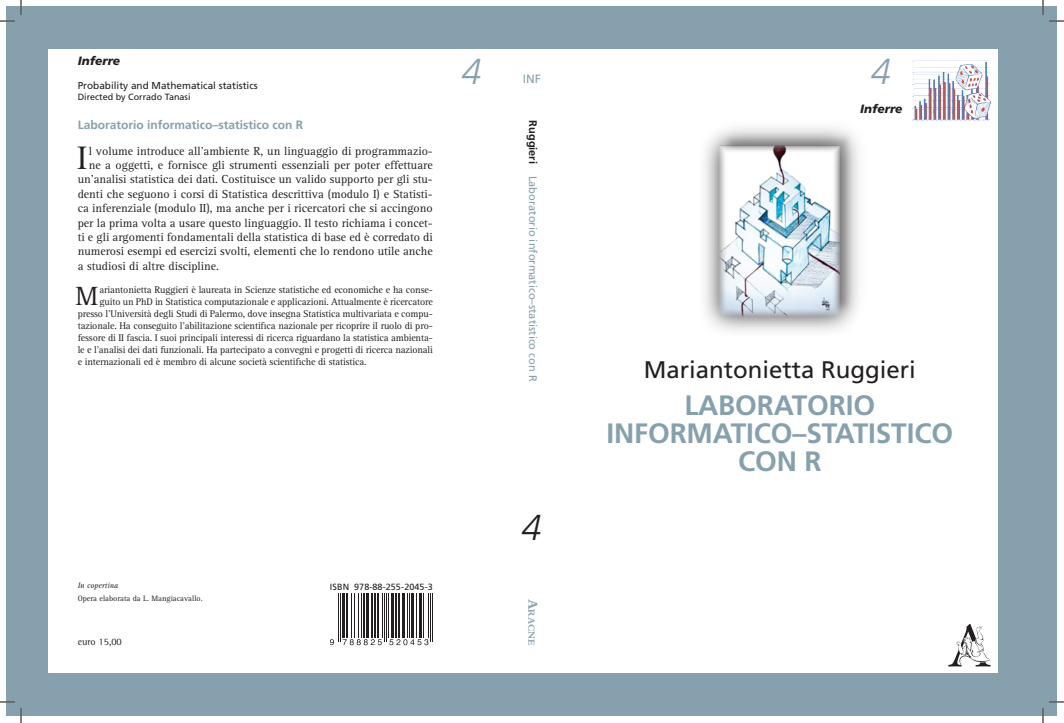
<style>
.page{position:relative;width:1064px;height:723px;background:#fff}
.page>*{position:absolute;margin:0;border:0;box-sizing:border-box;transform-origin:0 0}
.t1{font:italic 300 36px "Frutiger LT Std";color:#86a0ad}
.t2{font:italic 300 36px "Frutiger LT Std";color:#231f20}
.t3{font:33.6px "Rotis Serif Std";color:#231f20}
.t4{font:700 28px/28px "Frutiger LT Std";letter-spacing:-.005em;color:#86a0ad;text-align:center}
.t5{font:27.2px "Rotis Serif Std";color:#231f20}
.t6{font:24px "Frutiger LT Std";color:#231f20}
.t7{font:12px "Rotis Serif Std";color:#231f20}
.t8{font:700 12px "Frutiger LT Std";color:#86a0ad}
.t9{font:italic 900 12px "Frutiger LT Std";color:#231f20}
.t10{font:12px "Frutiger LT Std";color:#86a0ad}
.t11{font:11px "Frutiger LT Std";color:#86a0ad}
.t12{font:10px "Rotis Serif Std";letter-spacing:-.015em;color:#231f20}
.t13{font:10px "Frutiger LT Std";color:#231f20}
.t14{font:10px "Rotis Semi Serif Std";color:#231f20}
.t15{font:700 9.8px "Bembo Std";color:#86a0ad}
.t16{font:9px "Frutiger LT Std";color:#231f20}
.t17{font:8px "Rotis Serif Std";color:#231f20}
.t18{font:italic 8px "Rotis Serif Std";color:#231f20}
.s1{font-weight:700;color:#231f20}
.s2{font-size:14px}
</style>
<div class="page">
<div style="left:7px;top:7px;width:1050px;height:708px;background:#86a0ad"></div>
<div style="left:48px;top:49px;width:950px;height:623px;background:#fff"></div>
<hr style="left:338px;top:592px;width:1px;height:49px;background:#231f20">
<hr style="left:340px;top:592px;width:1px;height:49px;background:#231f20">
<hr style="left:342px;top:592px;width:3px;height:45px;background:#231f20">
<hr style="left:346px;top:592px;width:2px;height:45px;background:#231f20">
<hr style="left:351px;top:592px;width:1px;height:45px;background:#231f20">
<hr style="left:354px;top:592px;width:1px;height:45px;background:#231f20">
<hr style="left:358px;top:592px;width:1px;height:45px;background:#231f20">
<hr style="left:361px;top:592px;width:1px;height:45px;background:#231f20">
<hr style="left:363px;top:592px;width:2px;height:45px;background:#231f20">
<hr style="left:366px;top:592px;width:3px;height:45px;background:#231f20">
<hr style="left:371px;top:592px;width:2px;height:45px;background:#231f20">
<hr style="left:374px;top:592px;width:2px;height:45px;background:#231f20">
<hr style="left:377px;top:592px;width:2px;height:45px;background:#231f20">
<hr style="left:382px;top:592px;width:1px;height:45px;background:#231f20">
<svg style="left:330px;top:639px;width:4px;height:6px"></svg>
<svg style="left:343px;top:639px;width:39px;height:6px"></svg>
<hr style="left:384px;top:592px;width:1px;height:49px;background:#231f20">
<hr style="left:386px;top:592px;width:1px;height:49px;background:#231f20">
<hr style="left:388px;top:592px;width:1px;height:45px;background:#231f20">
<hr style="left:391px;top:592px;width:3px;height:45px;background:#231f20">
<hr style="left:395px;top:592px;width:2px;height:45px;background:#231f20">
<hr style="left:398px;top:592px;width:2px;height:45px;background:#231f20">
<hr style="left:402px;top:592px;width:3px;height:45px;background:#231f20">
<hr style="left:407px;top:592px;width:1px;height:45px;background:#231f20">
<hr style="left:409px;top:592px;width:1px;height:45px;background:#231f20">
<hr style="left:411px;top:592px;width:3px;height:45px;background:#231f20">
<hr style="left:416px;top:592px;width:1px;height:45px;background:#231f20">
<hr style="left:419px;top:592px;width:3px;height:45px;background:#231f20">
<hr style="left:423px;top:592px;width:1px;height:45px;background:#231f20">
<hr style="left:428px;top:592px;width:1px;height:45px;background:#231f20">
<svg style="left:389px;top:639px;width:39px;height:6px"></svg>
<hr style="left:430px;top:592px;width:1px;height:49px;background:#231f20">
<hr style="left:432px;top:592px;width:1px;height:49px;background:#231f20">
<img style="left:912px;top:60px;width:78px;height:60px">
<div style="left:698px;top:125px;width:163px;height:212px;background:#231f20;opacity:.75"></div>
<img style="left:719px;top:146px;width:121px;height:170px">
<svg style="left:948px;top:624px;width:42px;height:42px"></svg>
<svg style="left:0;top:0;width:22px;height:22px"></svg>
<svg style="left:0;top:701px;width:22px;height:21px"></svg>
<svg style="left:1042px;top:0;width:21px;height:22px"></svg>
<svg style="left:1042px;top:701px;width:21px;height:21px"></svg>
<p class="t9" style="left:78px;top:54px;width:44px">Inferre</p>
<p class="t13" style="left:78px;top:80px;width:182px">Probability and Mathematical statistics</p>
<p class="t16" style="left:78px;top:91px;width:114px">Directed by Corrado Tanasi</p>
<h1 class="t1" style="left:462px;top:51px;width:22px">4</h1>
<p class="t10" style="left:523px;top:72px;width:19px">INF</p>
<h1 class="t1" style="left:871px;top:51px;width:22px">4</h1>
<p class="t9" style="left:860px;top:101px;width:44px">Inferre</p>
<p class="t8" style="left:78px;top:117px;width:227px">Laboratorio informatico–statistico con R</p>
<h2 class="t3" style="left:77px;top:139px;width:11px">I</h2>
<p class="t7" style="left:89px;top:144px;width:346px">l volume introduce all’ambiente R, un linguaggio di programmazio-</p>
<p class="t11" style="left:539px;top:120px;width:262px;rotate:90deg"><span class="s1">Ruggieri</span> Laboratorio informatico–statistico con R</p>
<p class="t7" style="left:89px;top:158px;width:345px">ne a oggetti, e fornisce gli strumenti essenziali per poter effettuare</p>
<p class="t7" style="left:78px;top:172px;width:357px">un’analisi statistica dei dati. Costituisce un valido supporto per gli stu-</p>
<p class="t7" style="left:78px;top:187px;width:357px">denti che seguono i corsi di Statistica descrittiva (modulo I) e Statisti-</p>
<p class="t7" style="left:78px;top:201px;width:357px">ca inferenziale (modulo II), ma anche per i ricercatori che si accingono</p>
<p class="t7" style="left:78px;top:216px;width:357px">per la prima volta a usare questo linguaggio. Il testo richiama i concet-</p>
<p class="t7" style="left:78px;top:230px;width:357px">ti e gli argomenti fondamentali della statistica di base ed è corredato di</p>
<p class="t7" style="left:78px;top:244px;width:357px">numerosi esempi ed esercizi svolti, elementi che lo rendono utile anche</p>
<p class="t7" style="left:78px;top:259px;width:143px">a studiosi di altre discipline.</p>
<h3 class="t5" style="left:76px;top:280px;width:24px">M</h3>
<p class="t12" style="left:100px;top:284px;width:335px">ariantonietta Ruggieri è laureata in Scienze statistiche ed economiche e ha conse-</p>
<p class="t12" style="left:100px;top:296px;width:335px">guito un PhD in Statistica computazionale e applicazioni. Attualmente è ricercatore</p>
<p class="t12" style="left:78px;top:308px;width:357px">presso l’Università degli Studi di Palermo, dove insegna Statistica multivariata e compu-</p>
<p class="t12" style="left:78px;top:320px;width:357px">tazionale. Ha conseguito l’abilitazione scientifica nazionale per ricoprire il ruolo di pro-</p>
<p class="t12" style="left:78px;top:332px;width:357px">fessore di II fascia. I suoi principali interessi di ricerca riguardano la statistica ambienta-</p>
<p class="t12" style="left:78px;top:344px;width:357px">le e l’analisi dei dati funzionali. Ha partecipato a convegni e progetti di ricerca nazionali</p>
<p class="t12" style="left:78px;top:356px;width:290px">e internazionali ed è membro di alcune società scientifiche di statistica.</p>
<h3 class="t6" style="left:644px;top:355px;width:274px">Mariantonietta Ruggieri</h3>
<h3 class="t4" style="left:606px;top:391px;width:348px">LABORATORIO<br>INFORMATICO–STATISTICO<br>CON R</h3>
<p class="t18" style="left:78px;top:580px;width:42px">In copertina</p>
<p class="t17" style="left:78px;top:593px;width:127px">Opera elaborata da L. Mangiacavallo.</p>
<p class="t14" style="left:78px;top:635px;width:46px">euro 15,00</p>
<p class="t16" style="left:330px;top:581px;width:104px">ISBN 978-88-255-2045-3</p>
<h1 class="t2" style="left:522px;top:506px;width:22px">4</h1>
<p class="t15" style="left:537px;top:598px;width:48px;rotate:90deg"><span class="s2">A</span>RACNE</p>
</div>
